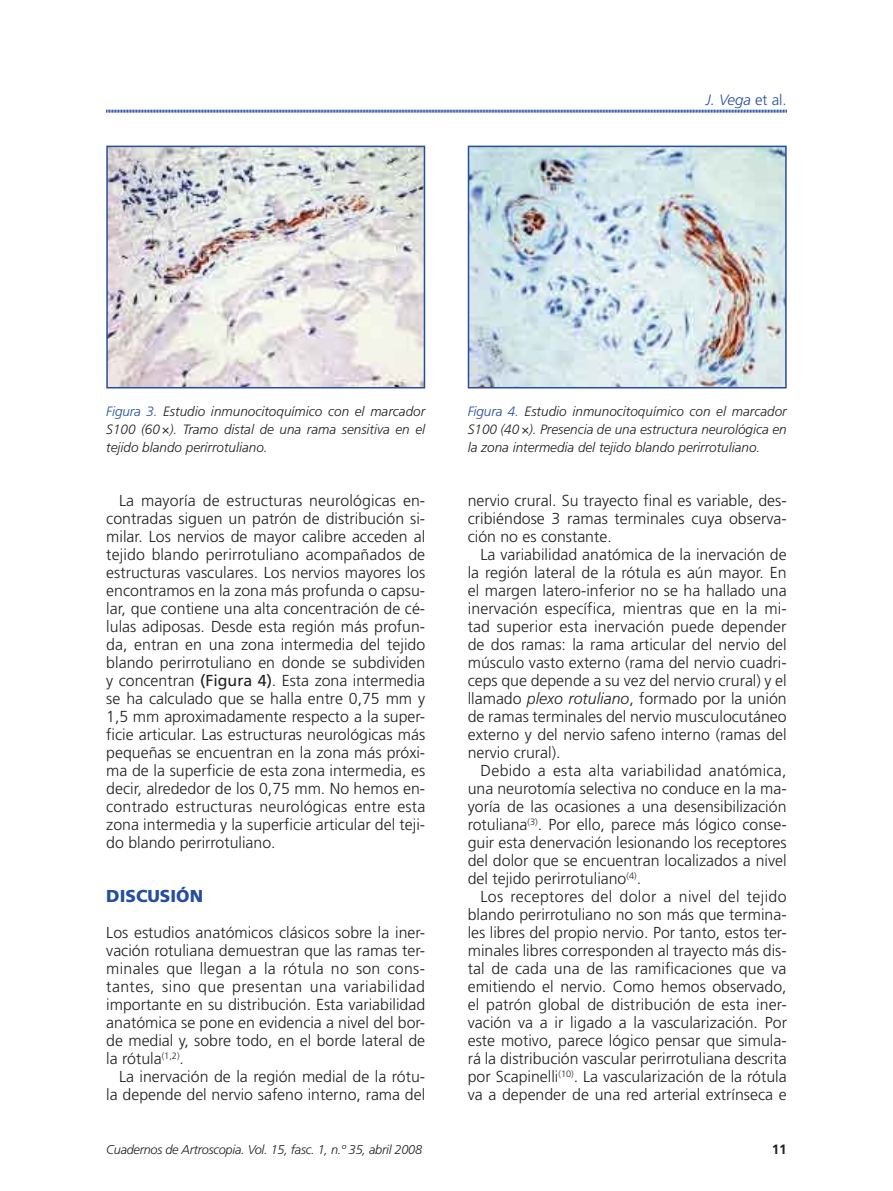
<style>
.page{position:relative;width:893px;height:1191px;background:#fff}
.page>*{position:absolute;margin:0;border:0;box-sizing:border-box;transform-origin:0 0}
.t1{font:900 17.25px "Frutiger LT Std";color:#254e9b}
.t2{font:300 15.9px/18px "Frutiger LT Std";color:#212125;text-align:justify}
.t3{font:italic 300 15px "Frutiger LT Std";color:#254e9b}
.t4{font:italic 300 13.5px/18px "Frutiger LT Std";color:#212125;text-align:justify}
.t5{font:700 13.5px "Frutiger LT Std";color:#212125}
.t6{font:italic 300 12.75px "Frutiger LT Std";letter-spacing:-.02em;color:#212125}
.s1{font-style:normal}
.s2{color:#254e9b}
.s3{font-weight:400}
.s4{font-style:italic}
</style>
<div class="page">
<svg style="left:106px;top:109px;width:681px;height:4px;background:#90a5cc"></svg>
<img style="left:109px;top:149px;width:313px;height:236px">
<div style="left:106px;top:146px;width:319px;height:242px;border:2px solid #254e9b"></div>
<img style="left:471px;top:149px;width:313px;height:236px">
<div style="left:468px;top:146px;width:319px;height:242px;border:2px solid #254e9b"></div>
<p class="t3" style="left:706px;top:92px;width:82px">J. Vega <span class="s1">et al.</span></p>
<p class="t4" style="left:106px;top:402px;width:320px"><span class="s2">Figura 3.</span> Estudio inmunocitoquímico con el marcador S100 (60 ×). Tramo distal de una rama sensitiva en el tejido blando perirrotuliano.</p>
<p class="t4" style="left:468px;top:402px;width:320px"><span class="s2">Figura 4.</span> Estudio inmunocitoquímico con el marcador S100 (40 ×). Presencia de una estructura neurológica en la zona intermedia del tejido blando perirrotuliano.</p>
<p class="t2" style="left:106px;top:491px;width:321px;text-indent:13px">La mayoría de estructuras neurológicas en&shy;contradas siguen un patrón de distribución si&shy;milar. Los nervios de mayor calibre acceden al tejido blando perirrotuliano acompañados de estructuras vasculares. Los nervios mayores los encontramos en la zona más profunda o capsu&shy;lar, que contiene una alta concentración de cé&shy;lulas adiposas. Desde esta región más profun&shy;da, entran en una zona intermedia del tejido blando perirrotuliano en donde se subdividen y concentran <span class="s3">(Figura 4)</span>. Esta zona intermedia se ha calculado que se halla entre 0,75 mm y 1,5 mm aproximadamente respecto a la super&shy;ficie articular. Las estructuras neurológicas más pequeñas se encuentran en la zona más próxi&shy;ma de la superficie de esta zona intermedia, es decir, alrededor de los 0,75 mm. No hemos en&shy;contrado estructuras neurológicas entre esta zona intermedia y la superficie articular del teji&shy;do blando perirrotuliano.</p>
<p class="t1" style="left:106px;top:885px;width:98px">DISCUSIÓN</p>
<p class="t2" style="left:106px;top:923px;width:320px">Los estudios anatómicos clásicos sobre la iner&shy;vación rotuliana demuestran que las ramas ter&shy;minales que llegan a la rótula no son cons&shy;tantes, sino que presentan una variabilidad importante en su distribución. Esta variabilidad anatómica se pone en evidencia a nivel del bor&shy;de medial y, sobre todo, en el borde lateral de la rótula<sup>(1,2)</sup>.</p>
<p class="t2" style="left:106px;top:1067px;width:320px;text-align:right">La inervación de la región medial de la rótu&shy;la depende del nervio safeno interno, rama del</p>
<p class="t2" style="left:468px;top:491px;width:320px">nervio crural. Su trayecto final es variable, des&shy;cribiéndose 3 ramas terminales cuya observa&shy;ción no es constante.</p>
<p class="t2" style="left:468px;top:545px;width:320px;text-indent:13px">La variabilidad anatómica de la inervación de la región lateral de la rótula es aún mayor. En el margen latero-inferior no se ha hallado una inervación específica, mientras que en la mi&shy;tad superior esta inervación puede depender de dos ramas: la rama articular del nervio del músculo vasto externo (rama del nervio cuadri&shy;ceps que depende a su vez del nervio crural) y el llamado <span class="s4">plexo rotuliano</span>, formado por la unión de ramas terminales del nervio musculocutáneo externo y del nervio safeno interno (ramas del nervio crural).</p>
<p class="t2" style="left:468px;top:761px;width:320px;text-indent:13px">Debido a esta alta variabilidad anatómica, una neurotomía selectiva no conduce en la ma&shy;yoría de las ocasiones a una desensibilización rotuliana<sup>(3)</sup>. Por ello, parece más lógico conse&shy;guir esta denervación lesionando los receptores del dolor que se encuentran localizados a nivel del tejido perirrotuliano<sup>(4)</sup>.</p>
<p class="t2" style="left:468px;top:887px;width:321px;text-indent:13px">Los receptores del dolor a nivel del tejido blando perirrotuliano no son más que termina&shy;les libres del propio nervio. Por tanto, estos ter&shy;minales libres corresponden al trayecto más dis&shy;tal de cada una de las ramificaciones que va emitiendo el nervio. Como hemos observado, el patrón global de distribución de esta iner&shy;vación va a ir ligado a la vascularización. Por este motivo, parece lógico pensar que simula&shy;rá la distribución vascular perirrotuliana descrita por Scapinelli<sup>(10)</sup>. La vascularización de la rótula va a depender de una red arterial extrínseca e</p>
<p class="t6" style="left:106px;top:1142px;width:317px">Cuadernos de Artroscopia. Vol. 15, fasc. 1, n.º 35, abril 2008</p>
<p class="t5" style="left:772px;top:1141px;width:17px">11</p>
</div>
